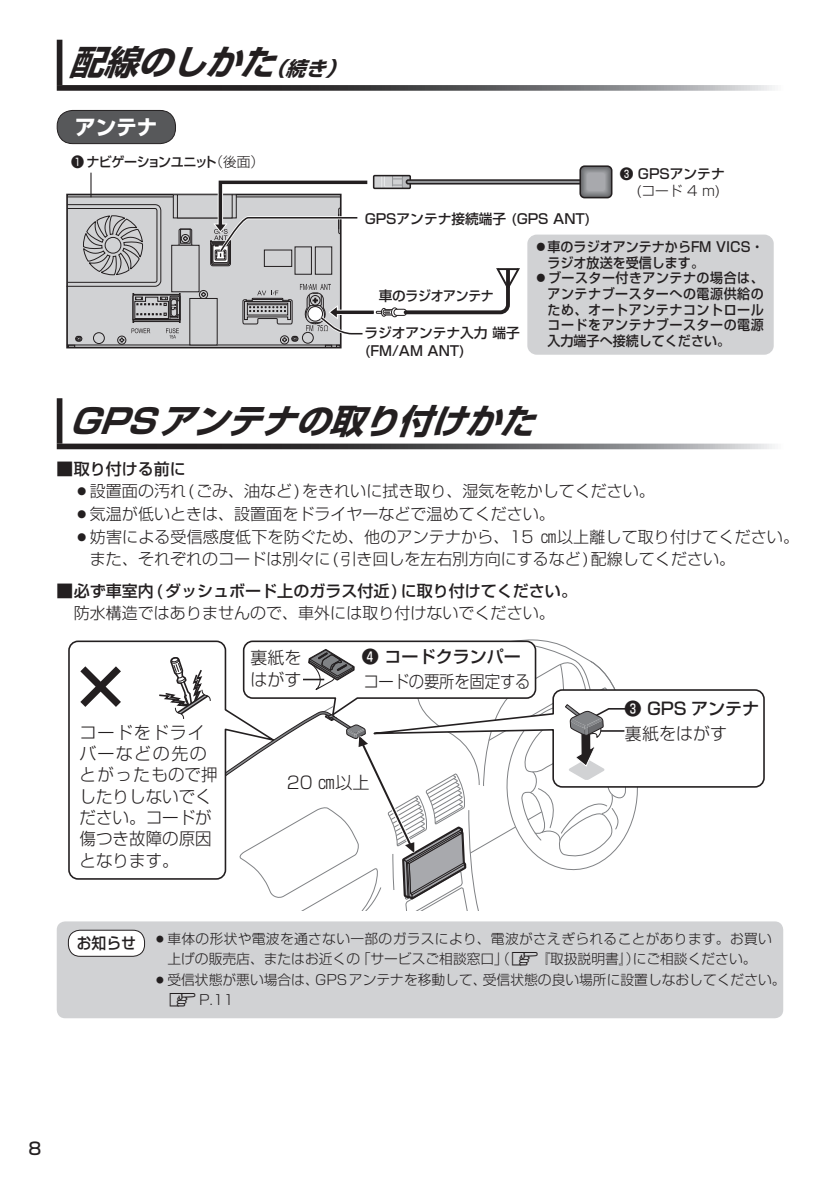
<style>
.page{position:relative;width:840px;height:1191px;background:#fff}
.page>*{position:absolute;margin:0;border:0;box-sizing:border-box;transform-origin:0 0}
.t1{font:italic 700 34px "Shin Go Pro";color:#231f20}
.t2{font:700 20.6px "Shin Go Pro";color:#fff}
.t3{font:300 17px/21.2px "Shin Go Pro";color:#231f20}
.t4{font:500 17px "Shin Go Pro";color:#231f20}
.t5{font:300 17px "Shin Go Pro";color:#231f20;scale:.9 1}
.t6{font:300 16px "Shin Go Pro";color:#231f20}
.t7{font:500 16px "Shin Go Pro";color:#231f20}
.t8{font:500 15.6px "Shin Go Pro";color:#231f20;scale:.95 1}
.t9{font:300 13.8px "Shin Go Pro";color:#231f20}
.t10{font:300 13.8px "Shin Go Pro";letter-spacing:.025em;color:#231f20}
.t11{font:500 13.6px/15.6px "Shin Go Pro";letter-spacing:.005em;color:#231f20;scale:.95 1}
.t12{font:500 13.6px/17.8px "Shin Go Pro";letter-spacing:.005em;color:#231f20}
.t13{font:500 13.6px "Shin Go Pro";letter-spacing:-.05em;color:#231f20;scale:.95 1}
.t14{font:300 13.6px "Shin Go Pro";color:#231f20}
.t15{font:500 13.6px "Shin Go Pro";letter-spacing:-.025em;color:#231f20}
.s1{font-size:19.8px}
.s2{font-family:"NAVI Win Normal";font-weight:400}
.s3{font-family:"MC1";font-weight:400;font-size:13.4px}
</style>
<div class="page">
<div style="left:57px;top:40px;width:5px;height:45px;background:#231f20"></div>
<svg style="left:57px;top:85px;width:718px;height:6px;background:#616162"></svg>
<div style="left:57px;top:110px;width:118px;height:34px;background:#57585a;border-radius:16px"></div>
<div style="left:57px;top:110px;width:119px;height:34px;border:1px solid #231f20;border-radius:16px"></div>
<div style="left:527px;top:234px;width:246px;height:121px;background:#d1d2d4;border-radius:9px"></div>
<div style="left:580px;top:167px;width:30px;height:30px;background:#6b6b6e;border-radius:4px"></div>
<div style="left:581px;top:168px;width:29px;height:28px;background:#727477;border-radius:4px"></div>
<div style="left:582px;top:168px;width:27px;height:27px;background:#7a7c7f;border-radius:4px"></div>
<div style="left:583px;top:169px;width:25px;height:26px;background:#818386;border-radius:4px"></div>
<div style="left:583px;top:170px;width:24px;height:24px;background:#888a8d;border-radius:4px"></div>
<div style="left:584px;top:171px;width:23px;height:22px;background:#909295;border-radius:3px"></div>
<div style="left:585px;top:171px;width:21px;height:21px;background:#97999c;border-radius:3px"></div>
<div style="left:585px;top:172px;width:20px;height:20px;background:#a0a1a5;border-radius:3px"></div>
<div style="left:586px;top:173px;width:18px;height:18px;background:#a8a9ad;border-radius:3px"></div>
<div style="left:579px;top:165px;width:33px;height:33px;border:2px solid #231f20;border-radius:4px"></div>
<svg style="left:66px;top:173px;width:516px;height:175px"></svg>
<svg style="left:68px;top:640px;width:89px;height:240px"></svg>
<svg style="left:80px;top:666px;width:41px;height:41px"></svg>
<svg style="left:157px;top:639px;width:608px;height:271px"></svg>
<div style="left:57px;top:398px;width:5px;height:45px;background:#231f20"></div>
<svg style="left:57px;top:443px;width:718px;height:6px;background:#69696a"></svg>
<div style="left:57px;top:921px;width:725px;height:97px;background:#d1d2d4;border-radius:9px"></div>
<div style="left:68px;top:930px;width:76px;height:26px;background:#fff;border-radius:12px"></div>
<div style="left:68px;top:930px;width:77px;height:26px;border:1px solid #231f20;border-radius:12px"></div>
<h1 class="t1" style="left:69px;top:35px;width:287px">配線のしかた<span class="s1">（続き）</span></h1>
<p class="t2" style="left:75px;top:111px;width:84px">アンテナ</p>
<p class="t14" style="left:209px;top:151px;width:56px">（後面）</p>
<p class="t13" style="left:71px;top:151px;width:155px">❶ ナビゲーションユニット</p>
<p class="t12" style="left:364px;top:208px;width:228px">GPSアンテナ接続端子 (GPS ANT)</p>
<p class="t12" style="left:619px;top:163px;width:106px">❸ GPSアンテナ</p>
<p class="t14" style="left:636px;top:180px;width:85px">(コード 4 m)</p>
<p class="t15" style="left:378px;top:284px;width:116px">車のラジオアンテナ</p>
<p class="t12" style="left:364px;top:322px;width:157px">ラジオアンテナ入力端子(FM/AM ANT)</p>
<p class="t11" style="left:547px;top:237px;width:229px;text-indent:-13px">●車のラジオアンテナからFM VICS・ラジオ放送を受信します。</p>
<p class="t11" style="left:547px;top:269px;width:229px;text-align:justify;text-indent:-13px">●ブースター付きアンテナの場合は、アンテナブースターへの電源供給のため、オートアンテナコントロールコードをアンテナブースターの電源入力端子へ接続してください。</p>
<h1 class="t1" style="left:69px;top:394px;width:482px">GPSアンテナの取り付けかた</h1>
<p class="t7" style="left:57px;top:455px;width:131px">Ⱚ取り付ける前に</p>
<p class="t6" style="left:74px;top:478px;width:582px"><span class="s2">¡</span>設置面の汚れ(ごみ、油など)をきれいに拭き取り、湿気を乾かしてください。</p>
<p class="t6" style="left:74px;top:501px;width:482px"><span class="s2">¡</span>気温が低いときは、設置面をドライヤーなどで温めてください。</p>
<p class="t6" style="left:74px;top:523px;width:726px"><span class="s2">¡</span>妨害による受信感度低下を防ぐため、他のアンテナから、15 ㎝以上離して取り付けてください。</p>
<p class="t6" style="left:90px;top:546px;width:646px">また、それぞれのコードは別々に(引き回しを左右別方向にするなど)配線してください。</p>
<p class="t7" style="left:57px;top:577px;width:521px">Ⱚ必ず車室内(ダッシュボード上のガラス付近)に取り付けてください。</p>
<p class="t6" style="left:74px;top:600px;width:482px">防水構造ではありませんので、車外には取り付けないでください。</p>
<p class="t3" style="left:80px;top:720px;width:139px">コードをドライバーなどの先のとがったもので押したりしないでください。コードが傷つき故障の原因となります。</p>
<p class="t3" style="left:250px;top:644px;width:53px;line-height:22px">裏紙をはがす</p>
<p class="t4" style="left:362px;top:642px;width:160px">❹ コードクランパー</p>
<p class="t5" style="left:363px;top:667px;width:187px">コードの要所を固定する</p>
<p class="t3" style="left:286px;top:770px;width:84px">20 ㎝以上</p>
<p class="t4" style="left:624px;top:694px;width:136px">❸ GPS アンテナ</p>
<p class="t3" style="left:624px;top:721px;width:104px">裏紙をはがす</p>
<p class="t8" style="left:77px;top:930px;width:64px">お知らせ</p>
<p class="t10" style="left:153px;top:927px;width:619px"><span class="s2">¡</span>車体の形状や電波を通さない一部のガラスにより、電波がさえぎられることがあります。お買い</p>
<p class="t9" style="left:167px;top:947px;width:590px">上げの販売店、またはお近くの「サービスご相談窓口」（<span class="s3">z</span>『取扱説明書』）にご相談ください。</p>
<p class="t9" style="left:153px;top:968px;width:633px"><span class="s2">¡</span>受信状態が悪い場合は、GPSアンテナを移動して、受信状態の良い場所に設置しなおしてください。</p>
<p class="t9" style="left:167px;top:988px;width:68px"><span class="s3">z</span>P.11</p>
<p class="t4" style="left:28px;top:1134px;width:14px">8</p>
</div>
